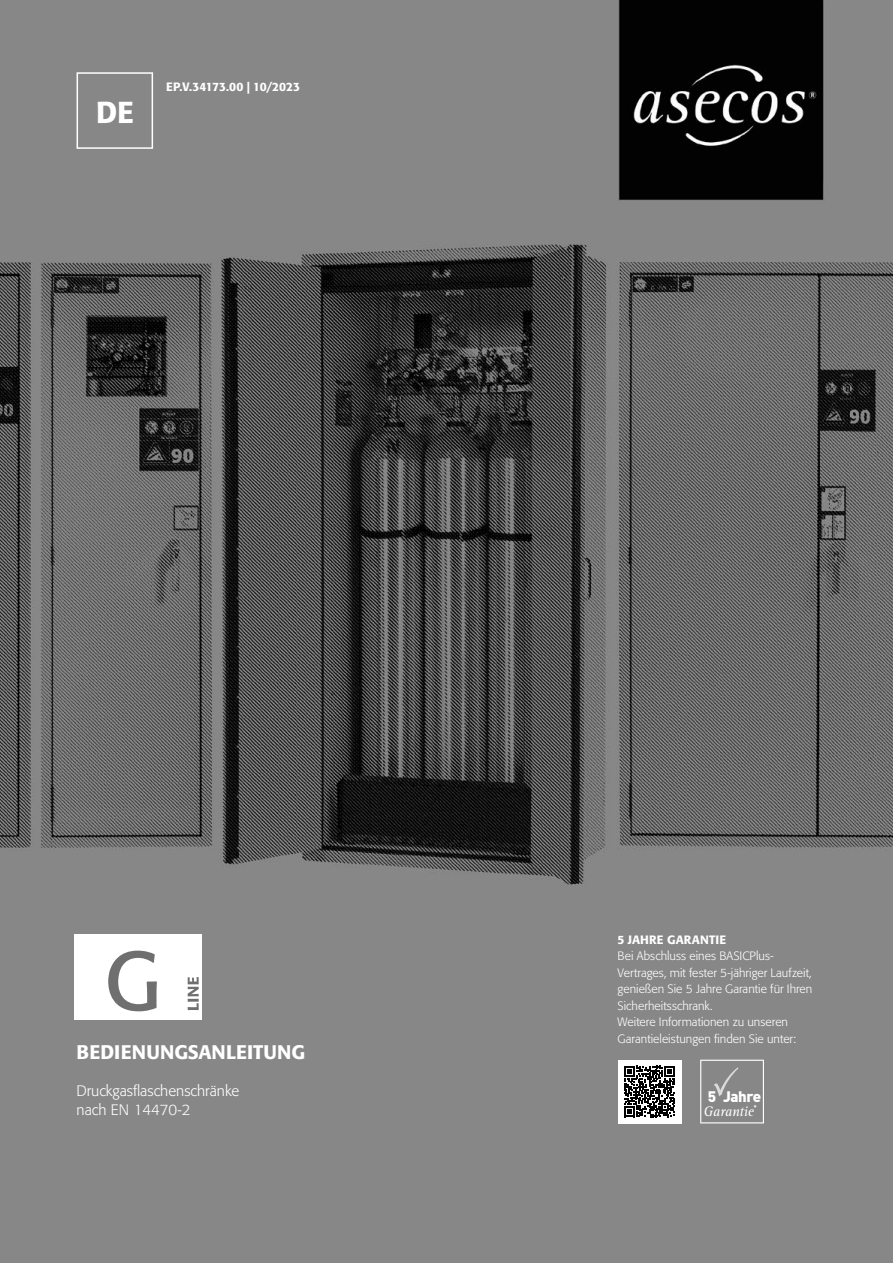
<style>
.page{position:relative;width:893px;height:1263px;background:#fff}
.page>*{position:absolute;margin:0;border:0;box-sizing:border-box;transform-origin:0 0}
.t1{font:500 30px "Formata Pro";color:#fff}
.t2{font:500 19.5px "Formata Pro";color:#fff}
.t3{font:900 15.15px "DIN Pro";letter-spacing:-.03em;color:#fff}
.t4{font:300 15px/19.5px "Formata Pro";color:#fff}
.t5{font:italic 14.25px "Rotis Serif Std";letter-spacing:-.015em;color:#fff}
.t6{font:300 12px/16.5px "Formata Pro";color:#fff}
.t7{font:500 12px "Formata Pro";letter-spacing:-.005em;color:#fff}
.t8{font:500 12px "Formata Pro";letter-spacing:.015em;color:#fff}
</style>
<div class="page">
<img style="left:0;top:0;width:893px;height:1263px">
<div style="left:74px;top:934px;width:128px;height:85px;background:#fff"></div>
<svg style="left:188px;top:977px;width:11px;height:33px"></svg>
<svg style="left:108px;top:951px;width:49px;height:60px"></svg>
<svg style="left:77px;top:72px;width:76px;height:77px;background:#8f8f8f"></svg>
<svg style="left:700px;top:1060px;width:64px;height:63px;background:#909090"></svg>
<div style="left:618px;top:1060px;width:63px;height:63px;background:#fff"></div>
<svg style="left:624px;top:1066px;width:51px;height:51px"></svg>
<h1 class="t1" style="left:96px;top:93px;width:40px">DE</h1>
<p class="t7" style="left:166px;top:79px;width:135px">EP.V.34173.00 | 10/2023</p>
<h2 class="t2" style="left:77px;top:1040px;width:230px">BEDIENUNGSANLEITUNG</h2>
<p class="t4" style="left:77px;top:1081px;width:164px">Druckgasflaschenschränke nach EN 14470-2</p>
<p class="t8" style="left:618px;top:932px;width:110px">5 JAHRE GARANTIE</p>
<p class="t6" style="left:618px;top:948px;width:196px">Bei Abschluss eines BASICPlus-Vertrages, mit fester 5-jähriger Laufzeit, genießen Sie 5 Jahre Garantie für Ihren Sicherheitsschrank.<br>Weitere Informationen zu unseren Garantieleistungen finden Sie unter:</p>
<p class="t3" style="left:708px;top:1086px;width:55px">5 Jahre</p>
<p class="t5" style="left:704px;top:1103px;width:54px">Garantie<sup>*</sup></p>
</div>
